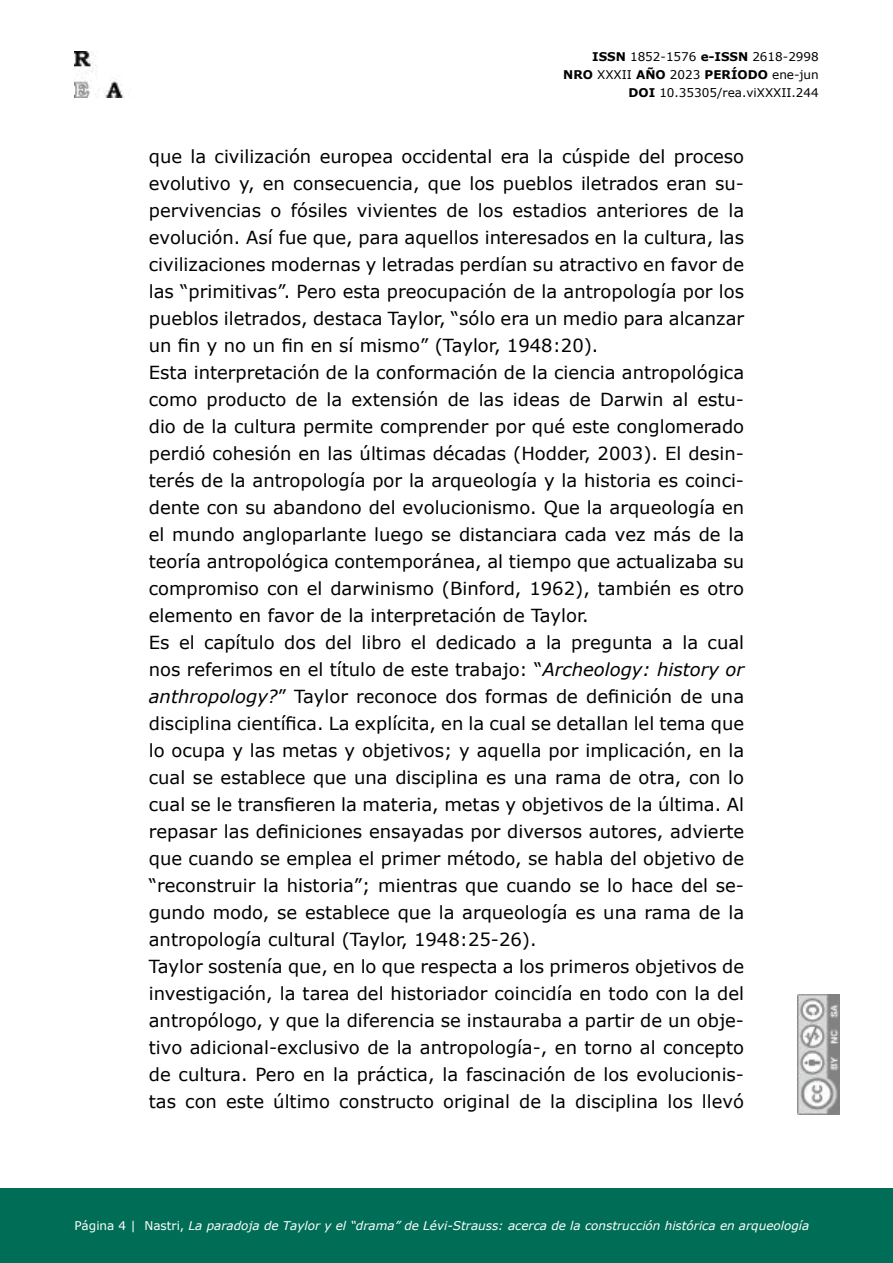
<style>
.page{position:relative;width:893px;height:1263px;background:#fff}
.page>*{position:absolute;margin:0;border:0;box-sizing:border-box;transform-origin:0 0}
.t1{font:18px/27px "Verdana";color:#000;text-align:justify}
.t2{font:italic 12px "Verdana";color:#fff}
.t3{font:12px/18px "Verdana";color:#000;text-align:right}
.s1{font-weight:700}
.s2{font-style:italic}
.s3{font-style:normal}
</style>
<div class="page">
<img style="left:798px;top:994px;width:42px;height:120px">
<div style="left:0;top:1188px;width:893px;height:75px;background:#006e56"></div>
<img style="left:74px;top:52px;width:50px;height:45px">
<p class="t3" style="left:563px;top:47px;width:257px"><span class="s1">ISSN</span> 1852-1576 <span class="s1">e-ISSN</span> 2618-2998<br><span class="s1">NRO</span> XXXII <span class="s1">AÑO</span> 2023 <span class="s1">PERÍODO</span> ene-jun<br><span class="s1">DOI</span> 10.35305/rea.viXXXII.244</p>
<p class="t1" style="left:149px;top:142px;width:597px">que la civilización europea occidental era la cúspide del proceso evolutivo y, en consecuencia, que los pueblos iletrados eran su&shy;pervivencias o fósiles vivientes de los estadios anteriores de la evolución. Así fue que, para aquellos interesados en la cultura, las civilizaciones modernas y letradas perdían su atractivo en favor de las “primitivas”. Pero esta preocupación de la antropología por los pueblos iletrados, destaca Taylor, “sólo era un medio para alcanzar un fin y no un fin en sí mismo” (Taylor, 1948:20).</p>
<p class="t1" style="left:149px;top:358px;width:597px">Esta interpretación de la conformación de la ciencia antropológica como producto de la extensión de las ideas de Darwin al estu&shy;dio de la cultura permite comprender por qué este conglomerado perdió cohesión en las últimas décadas (Hodder, 2003). El desin&shy;terés de la antropología por la arqueología y la historia es coinci&shy;dente con su abandono del evolucionismo. Que la arqueología en el mundo angloparlante luego se distanciara cada vez más de la teoría antropológica contemporánea, al tiempo que actualizaba su compromiso con el darwinismo (Binford, 1962), también es otro elemento en favor de la interpretación de Taylor.</p>
<p class="t1" style="left:149px;top:628px;width:597px">Es el capítulo dos del libro el dedicado a la pregunta a la cual nos referimos en el título de este trabajo: “<span class="s2">Archeology: history or anthropology?</span>” Taylor reconoce dos formas de definición de una disciplina científica. La explícita, en la cual se detallan lel tema que lo ocupa y las metas y objetivos; y aquella por implicación, en la cual se establece que una disciplina es una rama de otra, con lo cual se le transfieren la materia, metas y objetivos de la última. Al repasar las definiciones ensayadas por diversos autores, advierte que cuando se emplea el primer método, se habla del objetivo de “reconstruir la historia”; mientras que cuando se lo hace del se&shy;gundo modo, se establece que la arqueología es una rama de la antropología cultural (Taylor, 1948:25-26).</p>
<p class="t1" style="left:149px;top:952px;width:597px">Taylor sostenía que, en lo que respecta a los primeros objetivos de investigación, la tarea del historiador coincidía en todo con la del antropólogo, y que la diferencia se instauraba a partir de un obje&shy;tivo adicional-exclusivo de la antropología-, en torno al concepto de cultura. Pero en la práctica, la fascinación de los evolucionis&shy;tas con este último constructo original de la disciplina los llevó</p>
<p class="t2" style="left:74px;top:1217px;width:736px"><span class="s3">Página 4 | Nastri,</span> La paradoja de Taylor y el “drama” de Lévi-Strauss: acerca de la construcción histórica en arqueología</p>
</div>
